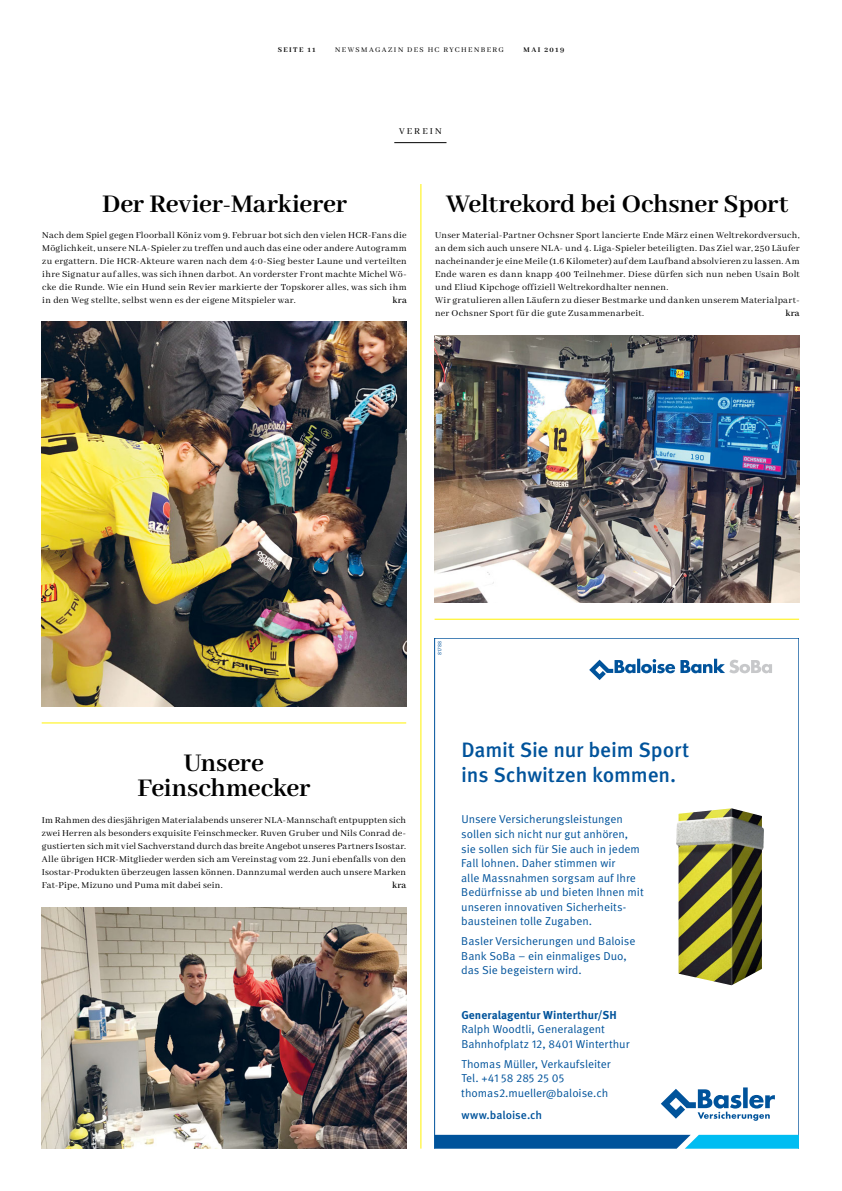
<style>
.page{position:relative;width:842px;height:1191px;background:#fff}
.page>*{position:absolute;margin:0;border:0;box-sizing:border-box;transform-origin:0 0}
.Nebenartikel_Titel{font:700 28px/25px "Abhaya Libre";letter-spacing:-.01em;color:#000;text-align:center}
.t1{font:500 20.8px/25px "Meta OT";letter-spacing:-.01em;color:#00539b}
.t2{font:11.4px/14.6px "Meta Pro Norm";letter-spacing:-.005em;color:#00539b}
.t3{font:500 11.4px "Meta Pro";color:#00539b}
.Lauftext{font:10px/13px "Abhaya Libre";letter-spacing:.02em;color:#000;text-align:justify}
.Lauftext-2{font:600 10px "Abhaya Libre";letter-spacing:.025em;color:#000}
.Unterartikel_Liga{font:10px "Abhaya Libre";letter-spacing:.21em;color:#000}
.t4{font:8px "Abhaya Libre";letter-spacing:.175em;color:#000}
.t5{font:700 8px "Abhaya Libre";letter-spacing:.175em;color:#000}
.t6{font:5.3px "Meta Pro Norm";letter-spacing:.03em;color:#00539b}
.s1{font-family:"Meta Pro";font-weight:700}
</style>
<div class="page">
<hr style="left:42px;top:722px;width:364px;height:1px;background:#fff200">
<hr style="left:434px;top:618px;width:365px;height:1px;background:#fff200">
<img style="left:434px;top:335px;width:365px;height:267px">
<img style="left:42px;top:907px;width:364px;height:241px">
<hr style="left:394px;top:142px;width:52px;height:1px;background:#000">
<hr style="left:420px;top:184px;width:1px;height:964px;background:#fff200">
<img style="left:42px;top:322px;width:364px;height:384px">
<svg style="left:434px;top:638px;width:364px;height:483px"></svg>
<img style="left:690px;top:808px;width:40px;height:167px">
<svg style="left:690px;top:1134px;width:108px;height:14px;background:#15c2f3"></svg>
<svg style="left:434px;top:659px;width:256px;height:489px"></svg>
<svg style="left:614px;top:658px;width:158px;height:15px"></svg>
<svg style="left:660px;top:1087px;width:114px;height:33px"></svg>
<p class="t5" style="left:278px;top:45px;width:39px">SEITE 11</p>
<p class="t4" style="left:335px;top:45px;width:170px">NEWSMAGAZIN DES HC RYCHENBERG</p>
<p class="t5" style="left:523px;top:45px;width:42px">MAI 2019</p>
<p class="Unterartikel_Liga" style="left:399px;top:125px;width:44px">VEREIN</p>
<p class="Nebenartikel_Titel" style="left:102px;top:192px;width:246px">Der Revier-Markierer</p>
<p class="Lauftext" style="left:42px;top:229px;width:366px">Nach dem Spiel gegen Floorball Köniz vom 9. Februar bot sich den vielen HCR-Fans die Möglichkeit, unsere NLA-Spieler zu treffen und auch das eine oder andere Autogramm zu ergattern. Die HCR-Akteure waren nach dem 4:0-Sieg bester Laune und verteilten ihre Signatur auf alles, was sich ihnen darbot. An vorderster Front machte Michel Wö&shy;cke die Runde. Wie ein Hund sein Revier markierte der Topskorer alles, was sich ihm in den Weg stellte, selbst wenn es der eigene Mitspieler war.</p>
<p class="Lauftext-2" style="left:392px;top:294px;width:16px">kra</p>
<p class="Nebenartikel_Titel" style="left:446px;top:192px;width:344px">Weltrekord bei Ochsner Sport</p>
<p class="Lauftext" style="left:435px;top:229px;width:366px">Unser Material-Partner Ochsner Sport lancierte Ende März einen Weltrekordversuch, an dem sich auch unsere NLA- und 4. Liga-Spieler beteiligten. Das Ziel war, 250 Läufer nacheinander je eine Meile (1.6 Kilometer) auf dem Laufband absolvieren zu lassen. Am Ende waren es dann knapp 400 Teilnehmer. Diese dürfen sich nun neben Usain Bolt und Eliud Kipchoge offiziell Weltrekordhalter nennen.</p>
<p class="Lauftext" style="left:435px;top:294px;width:366px">Wir gratulieren allen Läufern zu dieser Bestmarke und danken unserem Materialpart&shy;ner Ochsner Sport für die gute Zusammenarbeit.</p>
<p class="Lauftext-2" style="left:785px;top:307px;width:16px">kra</p>
<p class="t6" style="left:435px;top:655px;width:16px;rotate:-90deg">81788</p>
<p class="Nebenartikel_Titel" style="left:137px;top:751px;width:174px">Unsere<br>Feinschmecker</p>
<p class="Lauftext" style="left:42px;top:814px;width:366px">Im Rahmen des diesjährigen Materialabends unserer NLA-Mannschaft entpuppten sich zwei Herren als besonders exquisite Feinschmecker. Ruven Gruber und Nils Conrad de&shy;gustierten sich mit viel Sachverstand durch das breite Angebot unseres Partners Isostar.</p>
<p class="Lauftext" style="left:42px;top:853px;width:366px">Alle übrigen HCR-Mitglieder werden sich am Vereinstag vom 22. Juni ebenfalls von den Isostar-Produkten überzeugen lassen können. Dannzumal werden auch unsere Marken Fat-Pipe, Mizuno und Puma mit dabei sein.</p>
<p class="Lauftext-2" style="left:392px;top:879px;width:16px">kra</p>
<p class="t1" style="left:461px;top:737px;width:229px">Damit Sie nur beim Sport ins Schwitzen kommen.</p>
<p class="t2" style="left:461px;top:811px;width:184px">Unsere Versicherungsleistungen sollen sich nicht nur gut anhören, sie sollen sich für Sie auch in jedem Fall lohnen. Daher stimmen wir<br>alle Massnahmen sorgsam auf Ihre Bedürfnisse ab und bieten Ihnen mit unseren innovativen Sicherheits&shy;bausteinen tolle Zugaben.</p>
<p class="t2" style="left:461px;top:932px;width:176px">Basler Versicherungen und Baloise<br>Bank SoBa – ein einmaliges Duo, das Sie begeistern wird.</p>
<p class="t2" style="left:461px;top:1006px;width:169px"><span class="s1">Generalagentur Winterthur/SH<br></span>Ralph Woodtli, Generalagent<br>Bahnhofplatz 12, 8401 Winterthur</p>
<p class="t2" style="left:461px;top:1055px;width:151px">Thomas Müller, Verkaufsleiter<br>Tel. +41 58 285 25 05 thomas2.mueller@baloise.ch</p>
<p class="t3" style="left:461px;top:1105px;width:82px">www.baloise.ch</p>
</div>
